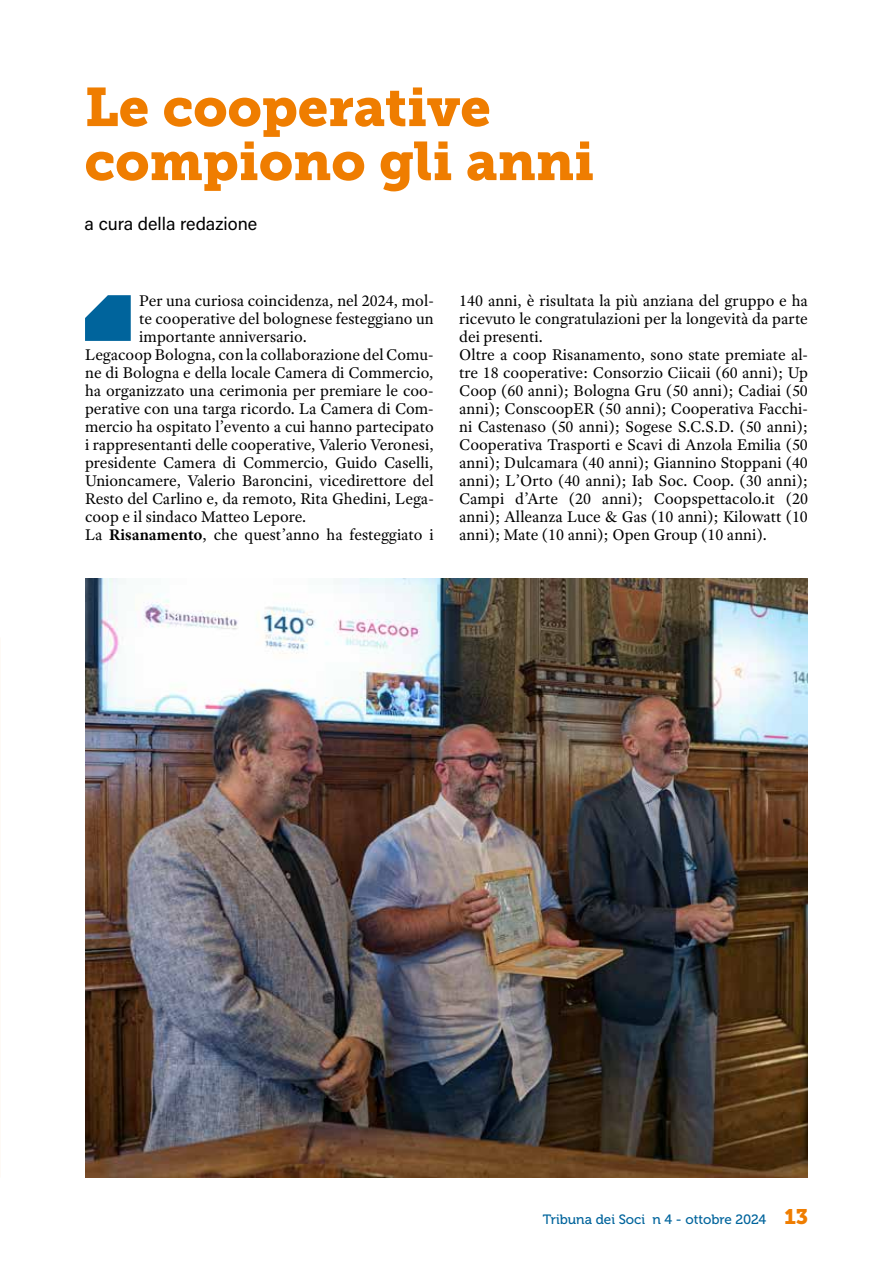
<style>
.page{position:relative;width:893px;height:1263px;background:#fff}
.page>*{position:absolute;margin:0;border:0;box-sizing:border-box;transform-origin:0 0}
.t1{font:54px/54px "Museo Slab 900";color:#ef7d00}
.t2{font:18px "Acumin Pro";color:#000}
.t3{font:16.5px/18px "Adobe Text Pro";color:#000}
.t4{font:13.5px "Museo 500";color:#00649c}
.s1{font-weight:700}
.s2{font-family:"Museo Slab 900";font-size:21px;color:#ef7d00}
</style>
<div class="page">
<svg style="left:85px;top:295px;width:46px;height:46px"></svg>
<img style="left:85px;top:578px;width:723px;height:600px">
<h1 class="t1" style="left:85px;top:81px;width:511px">Le cooperative compiono gli anni</h1>
<p class="t2" style="left:85px;top:211px;width:174px">a cura della redazione</p>
<p class="t3" style="left:139px;top:291px;width:296px">Per una curiosa coincidenza, nel 2024, mol-</p>
<p class="t3" style="left:139px;top:309px;width:296px">te cooperative del bolognese festeggiano un</p>
<p class="t3" style="left:139px;top:327px;width:169px">importante anniversario.</p>
<p class="t3" style="left:85px;top:345px;width:350px">Legacoop Bologna, con la collaborazione del Comu-</p>
<p class="t3" style="left:85px;top:363px;width:350px">ne di Bologna e della locale Camera di Commercio,</p>
<p class="t3" style="left:85px;top:381px;width:350px">ha organizzato una cerimonia per premiare le coo-</p>
<p class="t3" style="left:85px;top:399px;width:350px">perative con una targa ricordo. La Camera di Com-</p>
<p class="t3" style="left:85px;top:417px;width:350px">mercio ha ospitato l’evento a cui hanno partecipato</p>
<p class="t3" style="left:85px;top:435px;width:350px">i rappresentanti delle cooperative, Valerio Veronesi,</p>
<p class="t3" style="left:85px;top:453px;width:350px">presidente Camera di Commercio, Guido Caselli,</p>
<p class="t3" style="left:85px;top:471px;width:350px">Unioncamere, Valerio Baroncini, vicedirettore del</p>
<p class="t3" style="left:85px;top:489px;width:350px">Resto del Carlino e, da remoto, Rita Ghedini, Lega-</p>
<p class="t3" style="left:85px;top:507px;width:223px">coop e il sindaco Matteo Lepore.</p>
<p class="t3" style="left:85px;top:525px;width:350px">La <span class="s1">Risanamento</span>, che quest’anno ha festeggiato i</p>
<p class="t3" style="left:459px;top:291px;width:350px">140 anni, è risultata la più anziana del gruppo e ha ricevuto le congratulazioni per la longevità da parte dei presenti.<br>Oltre a coop Risanamento, sono state premiate al&shy;tre 18 cooperative: Consorzio Ciicaii (60 anni); Up Coop (60 anni); Bologna Gru (50 anni); Cadiai (50 anni); ConscoopER (50 anni); Cooperativa Facchi&shy;ni Castenaso (50 anni); Sogese S.C.S.D. (50 anni); Cooperativa Trasporti e Scavi di Anzola Emilia (50 anni); Dulcamara (40 anni); Giannino Stoppani (40 anni); L’Orto (40 anni); Iab Soc. Coop. (30 anni); Campi d’Arte (20 anni); Coopspettacolo.it (20 anni); Alleanza Luce &amp; Gas (10 anni); Kilowatt (10 anni); Mate (10 anni); Open Group (10 anni).</p>
<p class="t4" style="left:543px;top:1212px;width:267px">Tribuna dei Soci n 4 - ottobre 2024 <span class="s2">13</span></p>
</div>
